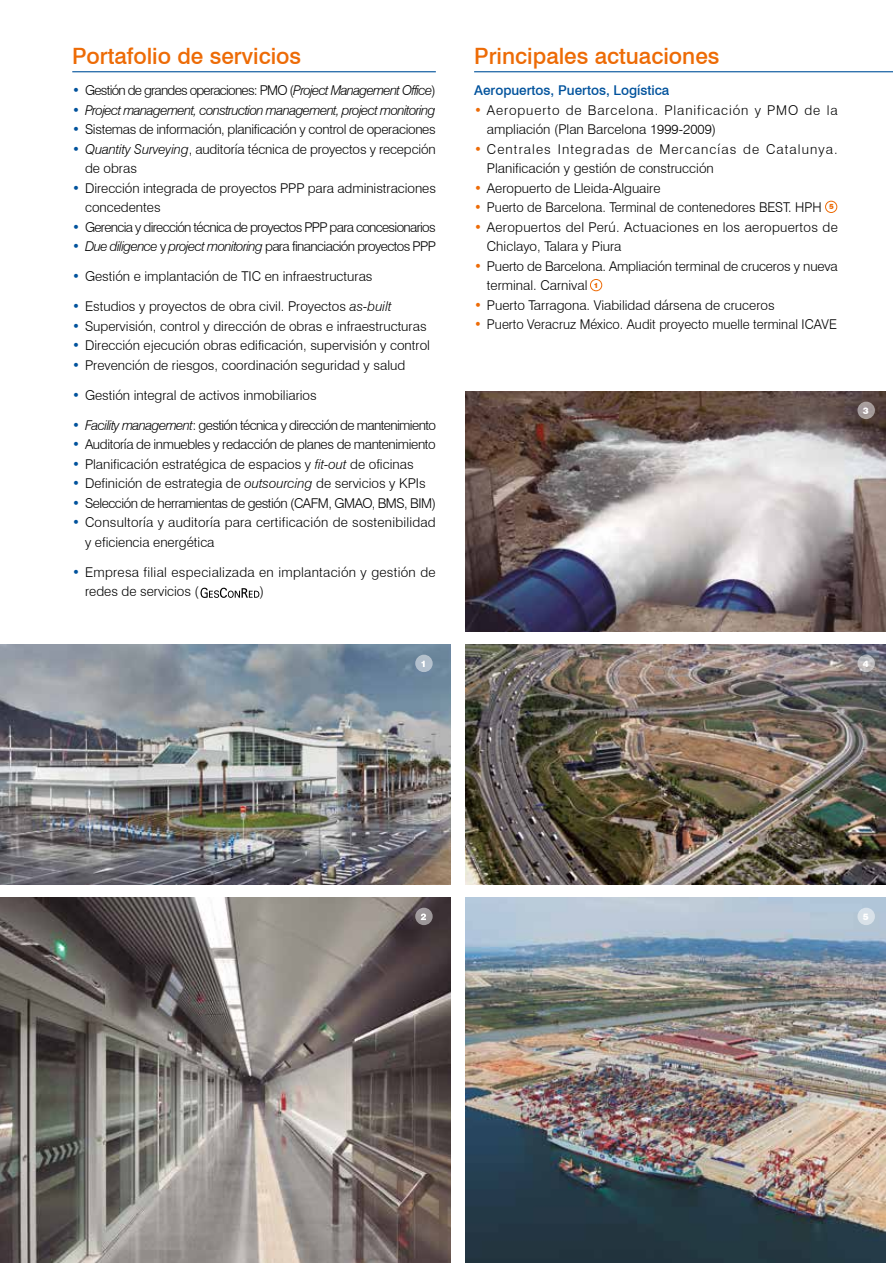
<style>
.page{position:relative;width:893px;height:1263px;background:#fff}
.page>*{position:absolute;margin:0;border:0;box-sizing:border-box;transform-origin:0 0}
.t1{font:500 22.5px "Swiss 721 BT";color:#ed6b06}
.t2{font:300 13.5px/19.5px "Swiss 721 BT";color:#000}
.t3{font:300 13.5px/19.5px "Swiss 721 BT";letter-spacing:.02em;color:#000}
.t4{font:italic 300 13.5px "Swiss 721 BT";letter-spacing:-.045em;color:#000}
.t5{font:300 13.5px/19.5px "Swiss 721 BT";letter-spacing:.08em;color:#000}
.t6{font:300 13.5px/19.5px "Swiss 721 BT";letter-spacing:.065em;color:#000}
.t7{font:300 13.5px "Swiss 721 BT";letter-spacing:-.045em;color:#000}
.t8{font:300 13.5px "Swiss 721 BT";letter-spacing:-.05em;color:#000}
.t9{font:300 13.5px "Swiss 721 BT";letter-spacing:-.055em;color:#000}
.t10{font:300 13.5px "Swiss 721 BT";letter-spacing:-.025em;color:#000}
.t11{font:300 13.5px "Swiss 721 BT";letter-spacing:-.03em;color:#000}
.t12{font:300 13.5px "Swiss 721 BT";letter-spacing:-.035em;color:#000}
.t13{font:500 13.5px "Swiss 721 BT";color:#00529c}
.t14{font:900 9px "Swiss 721 BT";color:#fff}
.t15{font:900 7.2px "Swiss 721 BT";color:#ed6b06}
.s1{color:#00529c}
.s2{font-style:italic}
.s3{font-style:italic;color:#00529c}
.s4{font-style:normal}
.s5{color:#ed6b06}
</style>
<div class="page">
<img style="left:0;top:644px;width:451px;height:240px">
<hr style="left:72px;top:71px;width:364px;height:1px;background:#00529c">
<div style="left:415px;top:655px;width:18px;height:17px;background:#b2bfcd;border-radius:50%"></div>
<svg style="left:421px;top:661px;width:4px;height:6px"></svg>
<img style="left:0;top:897px;width:451px;height:366px">
<div style="left:415px;top:908px;width:18px;height:17px;background:#9d989a;border-radius:50%"></div>
<svg style="left:421px;top:913px;width:5px;height:7px"></svg>
<img style="left:466px;top:897px;width:419px;height:366px">
<div style="left:857px;top:908px;width:18px;height:17px;background:#d8e1e8;border-radius:50%"></div>
<img style="left:466px;top:644px;width:419px;height:240px">
<svg style="left:857px;top:655px;width:18px;height:17px"></svg>
<img style="left:466px;top:391px;width:419px;height:240px">
<div style="left:857px;top:402px;width:18px;height:17px;background:#a59c9b;border-radius:50%"></div>
<div style="left:825px;top:201px;width:12px;height:12px;border:1px solid #ed6b06;border-radius:50%"></div>
<hr style="left:474px;top:71px;width:419px;height:1px;background:#00529c">
<svg style="left:200px;top:588px;width:59px;height:10px"></svg>
<div style="left:590px;top:279px;width:12px;height:12px;border:1px solid #ed6b06;border-radius:50%"></div>
<h1 class="t1" style="left:72px;top:42px;width:230px">Portafolio de servicios</h1>
<p class="t9" style="left:72px;top:82px;width:365px"><span class="s1">•</span> Gestión de grandes operaciones: PMO (<span class="s2">Project Management Office</span>)</p>
<p class="t4" style="left:72px;top:102px;width:365px"><span class="s1">•</span> Project management, construction management, project monitoring</p>
<p class="t10" style="left:72px;top:121px;width:365px"><span class="s1">•</span> Sistemas de información, planificación y control de operaciones</p>
<p class="t2" style="left:85px;top:139px;width:352px;text-indent:-13px"><span class="s3">•</span> <span class="s2">Quantity Surveying</span>, auditoría técnica de proyectos y recepción de obras</p>
<p class="t2" style="left:85px;top:178px;width:352px;text-indent:-13px"><span class="s1">•</span> Dirección integrada de proyectos PPP para administraciones concedentes</p>
<p class="t8" style="left:72px;top:219px;width:365px"><span class="s1">•</span> Gerencia y dirección técnica de proyectos PPP para concesionarios</p>
<p class="t4" style="left:72px;top:238px;width:365px"><span class="s1">•</span> Due diligence <span class="s4">y</span> project monitoring <span class="s4">para financiación proyectos PPP</span></p>
<p class="t2" style="left:72px;top:267px;width:302px"><span class="s1">•</span> Gestión e implantación de TIC en infraestructuras</p>
<p class="t2" style="left:72px;top:297px;width:321px"><span class="s1">•</span> Estudios y proyectos de obra civil. Proyectos <span class="s2">as-built</span></p>
<p class="t2" style="left:72px;top:316px;width:356px"><span class="s1">•</span> Supervisión, control y dirección de obras e infraestructuras</p>
<p class="t2" style="left:72px;top:336px;width:359px"><span class="s1">•</span> Dirección ejecución obras edificación, supervisión y control</p>
<p class="t2" style="left:72px;top:355px;width:334px"><span class="s1">•</span> Prevención de riesgos, coordinación seguridad y salud</p>
<p class="t2" style="left:72px;top:385px;width:246px"><span class="s1">•</span> Gestión integral de activos inmobiliarios</p>
<p class="t7" style="left:72px;top:417px;width:365px"><span class="s3">•</span> <span class="s2">Facility management</span>: gestión técnica y dirección de mantenimiento</p>
<p class="t11" style="left:72px;top:436px;width:365px"><span class="s1">•</span> Auditoría de inmuebles y redacción de planes de mantenimiento</p>
<p class="t2" style="left:72px;top:454px;width:343px"><span class="s1">•</span> Planificación estratégica de espacios y <span class="s2">fit-out</span> de oficinas</p>
<p class="t2" style="left:72px;top:474px;width:355px"><span class="s1">•</span> Definición de estrategia de <span class="s2">outsourcing</span> de servicios y KPIs</p>
<p class="t12" style="left:72px;top:495px;width:365px"><span class="s1">•</span> Selección de herramientas de gestión (CAFM, GMAO, BMS, BIM)</p>
<p class="t2" style="left:85px;top:513px;width:352px;text-indent:-13px"><span class="s1">•</span> Consultoría y auditoría para certificación de sostenibilidad y eficiencia energética</p>
<p class="t3" style="left:85px;top:562px;width:352px;text-indent:-13px"><span class="s1">•</span> Empresa filial especializada en implantación y gestión de redes de servicios (</p>
<p class="t2" style="left:260px;top:582px;width:6px">)</p>
<h1 class="t1" style="left:474px;top:42px;width:247px">Principales actuaciones</h1>
<p class="t13" style="left:474px;top:82px;width:197px">Aeropuertos, Puertos, Logística</p>
<p class="t6" style="left:487px;top:100px;width:352px;text-indent:-13px"><span class="s5">•</span> Aeropuerto de Barcelona. Planificación y PMO de la ampliación (Plan Barcelona 1999-2009)</p>
<p class="t5" style="left:487px;top:139px;width:352px;text-indent:-13px"><span class="s5">•</span> Centrales Integradas de Mercancías de Catalunya.<br>Planificación y gestión de construcción</p>
<p class="t2" style="left:474px;top:178px;width:188px"><span class="s5">•</span> Aeropuerto de Lleida-Alguaire</p>
<p class="t2" style="left:474px;top:198px;width:361px"><span class="s5">•</span> Puerto de Barcelona. Terminal de contenedores BEST. HPH <sup>5</sup></p>
<p class="t3" style="left:487px;top:217px;width:352px;text-indent:-13px"><span class="s5">•</span> Aeropuertos del Perú. Actuaciones en los aeropuertos de<br>Chiclayo, Talara y Piura</p>
<p class="t2" style="left:487px;top:256px;width:352px;text-indent:-13px"><span class="s5">•</span> Puerto de Barcelona. Ampliación terminal de cruceros y nueva terminal. Carnival</p>
<p class="t2" style="left:474px;top:295px;width:302px"><span class="s5">•</span> Puerto Tarragona. Viabilidad dársena de cruceros</p>
<p class="t2" style="left:474px;top:315px;width:364px"><span class="s5">•</span> Puerto Veracruz México. Audit proyecto muelle terminal ICAVE</p>
<p class="t15" style="left:594px;top:281px;width:6px">1</p>
<p class="t14" style="left:863px;top:405px;width:7px">3</p>
<p class="t14" style="left:863px;top:658px;width:7px">4</p>
<p class="t14" style="left:863px;top:911px;width:7px">5</p>
</div>
